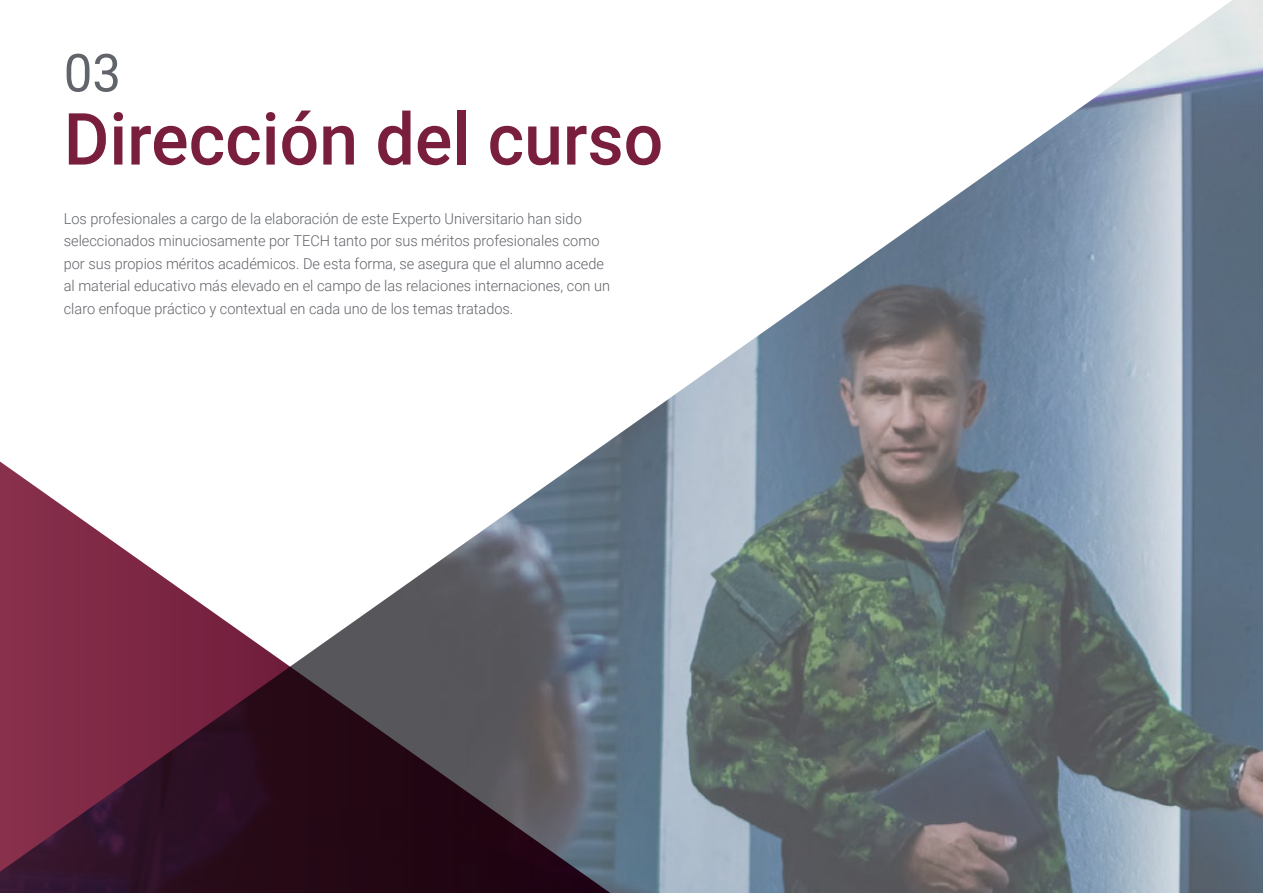
<style>
.page{position:relative;width:1263px;height:893px;background:#fff}
.page>*{position:absolute;margin:0;border:0;box-sizing:border-box;transform-origin:0 0}
.t1{font:500 72px "Roboto";color:#791e3c}
.t2{font:52.5px "Roboto";color:#61646a}
.t3{font:300 15px/22.5px "Roboto";color:#61646a}
</style>
<div class="page">
<img style="left:602px;top:0;width:661px;height:893px">
<svg style="left:0;top:446px;width:640px;height:447px"></svg>
<h2 class="t2" style="left:64px;top:36px;width:59px">03</h2>
<h1 class="t1" style="left:64px;top:89px;width:601px">Dirección del curso</h1>
<p class="t3" style="left:64px;top:207px;width:548px">Los profesionales a cargo de la elaboración de este Experto Universitario han sido seleccionados minuciosamente por TECH tanto por sus méritos profesionales como por sus propios méritos académicos. De esta forma, se asegura que el alumno acede al material educativo más elevado en el campo de las relaciones internaciones, con un claro enfoque práctico y contextual en cada uno de los temas tratados.</p>
</div>
